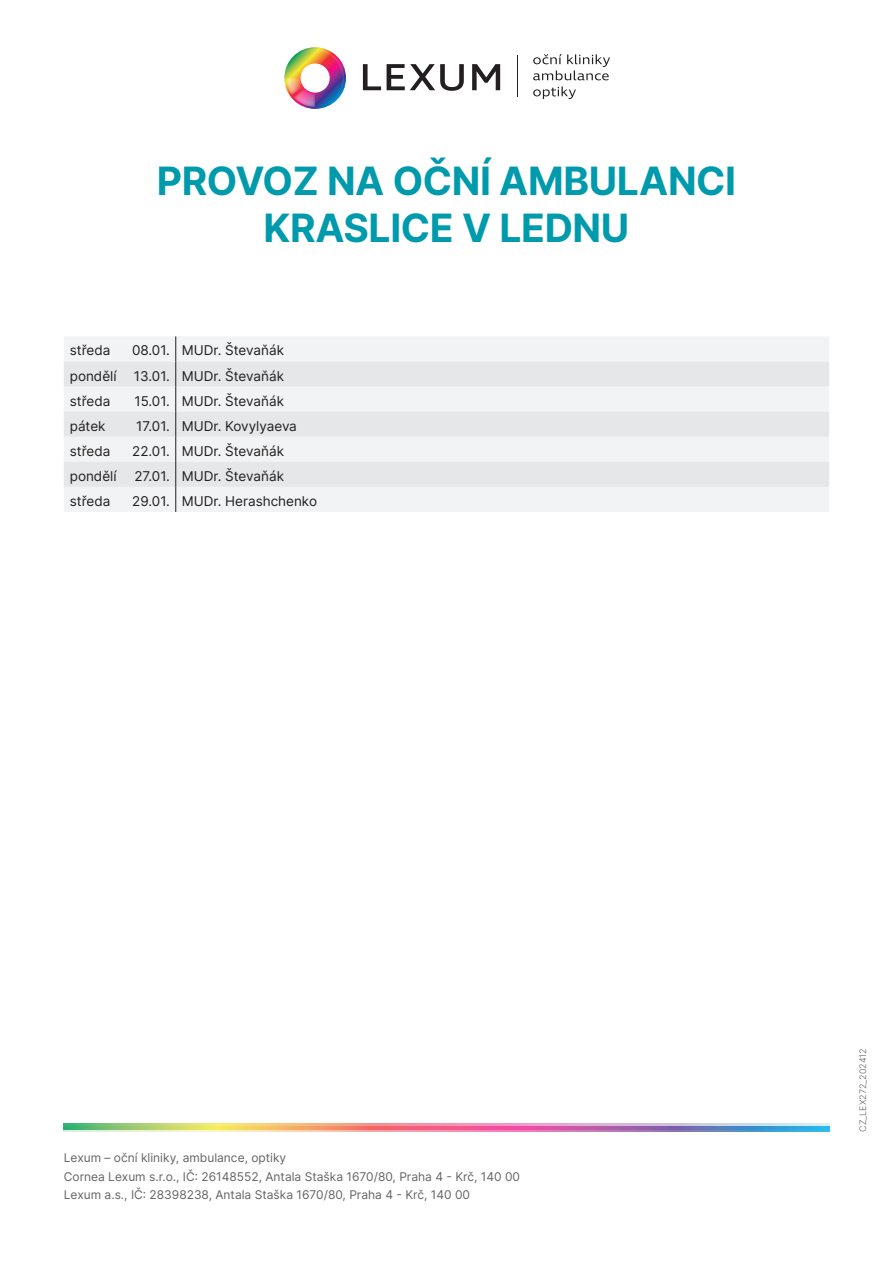
<style>
.page{position:relative;width:893px;height:1263px;background:#fff}
.page>*{position:absolute;margin:0;border:0;box-sizing:border-box;transform-origin:0 0}
.t1{font:700 39px/46.8px "Inter";letter-spacing:-.01em;color:#009aad;text-align:center}
.t2{font:13.5px "Inter";color:#231f20}
.t3{font:12px/18.6px "Inter";color:#636366}
.t4{font:300 9px "Inter";color:#636366}
</style>
<div class="page">
<svg style="left:64px;top:1123px;width:765px;height:3px;background:#d8bcaf"></svg>
<svg style="left:64px;top:1126px;width:765px;height:6px;background:#ba979f"></svg>
<img style="left:284px;top:47px;width:62px;height:62px">
<svg style="left:363px;top:64px;width:137px;height:27px"></svg>
<hr style="left:517px;top:55px;width:1px;height:42px;background:#231f20">
<svg style="left:533px;top:54px;width:77px;height:26px"></svg>
<svg style="left:533px;top:87px;width:43px;height:12px"></svg>
<div style="left:64px;top:336px;width:765px;height:176px;background:#f2f3f4"></div>
<svg style="left:64px;top:361px;width:765px;height:126px;fill:#e6e7e9"></svg>
<svg style="left:175px;top:336px;width:1px;height:176px"></svg>
<p class="t1" style="left:157px;top:156px;width:581px">PROVOZ NA OČNÍ AMBULANCI<br>KRASLICE V LEDNU</p>
<p class="t2" style="left:70px;top:341px;width:42px">středa</p>
<p class="t2" style="left:132px;top:341px;width:39px">08.01.</p>
<p class="t2" style="left:182px;top:341px;width:104px">MUDr. Števaňák</p>
<p class="t2" style="left:70px;top:366px;width:48px">pondělí</p>
<p class="t2" style="left:134px;top:366px;width:37px">13.01.</p>
<p class="t2" style="left:182px;top:366px;width:104px">MUDr. Števaňák</p>
<p class="t2" style="left:70px;top:391px;width:42px">středa</p>
<p class="t2" style="left:134px;top:391px;width:37px">15.01.</p>
<p class="t2" style="left:182px;top:391px;width:104px">MUDr. Števaňák</p>
<p class="t2" style="left:70px;top:416px;width:37px">pátek</p>
<p class="t2" style="left:136px;top:416px;width:35px">17.01.</p>
<p class="t2" style="left:182px;top:416px;width:117px">MUDr. Kovylyaeva</p>
<p class="t2" style="left:70px;top:441px;width:42px">středa</p>
<p class="t2" style="left:132px;top:441px;width:39px">22.01.</p>
<p class="t2" style="left:182px;top:441px;width:104px">MUDr. Števaňák</p>
<p class="t2" style="left:70px;top:466px;width:48px">pondělí</p>
<p class="t2" style="left:134px;top:466px;width:37px">27.01.</p>
<p class="t2" style="left:182px;top:466px;width:104px">MUDr. Števaňák</p>
<p class="t2" style="left:70px;top:491px;width:42px">středa</p>
<p class="t2" style="left:132px;top:491px;width:39px">29.01.</p>
<p class="t2" style="left:182px;top:491px;width:137px">MUDr. Herashchenko</p>
<p class="t3" style="left:64px;top:1148px;width:458px">Lexum – oční kliniky, ambulance, optiky<br>Cornea Lexum s.r.o., IČ: 26148552, Antala Staška 1670/80, Praha 4 - Krč, 140 00<br>Lexum a.s., IČ: 28398238, Antala Staška 1670/80, Praha 4 - Krč, 140 00</p>
<p class="t4" style="left:856px;top:1132px;width:85px;rotate:-90deg">CZ_LEX272_202412</p>
</div>
